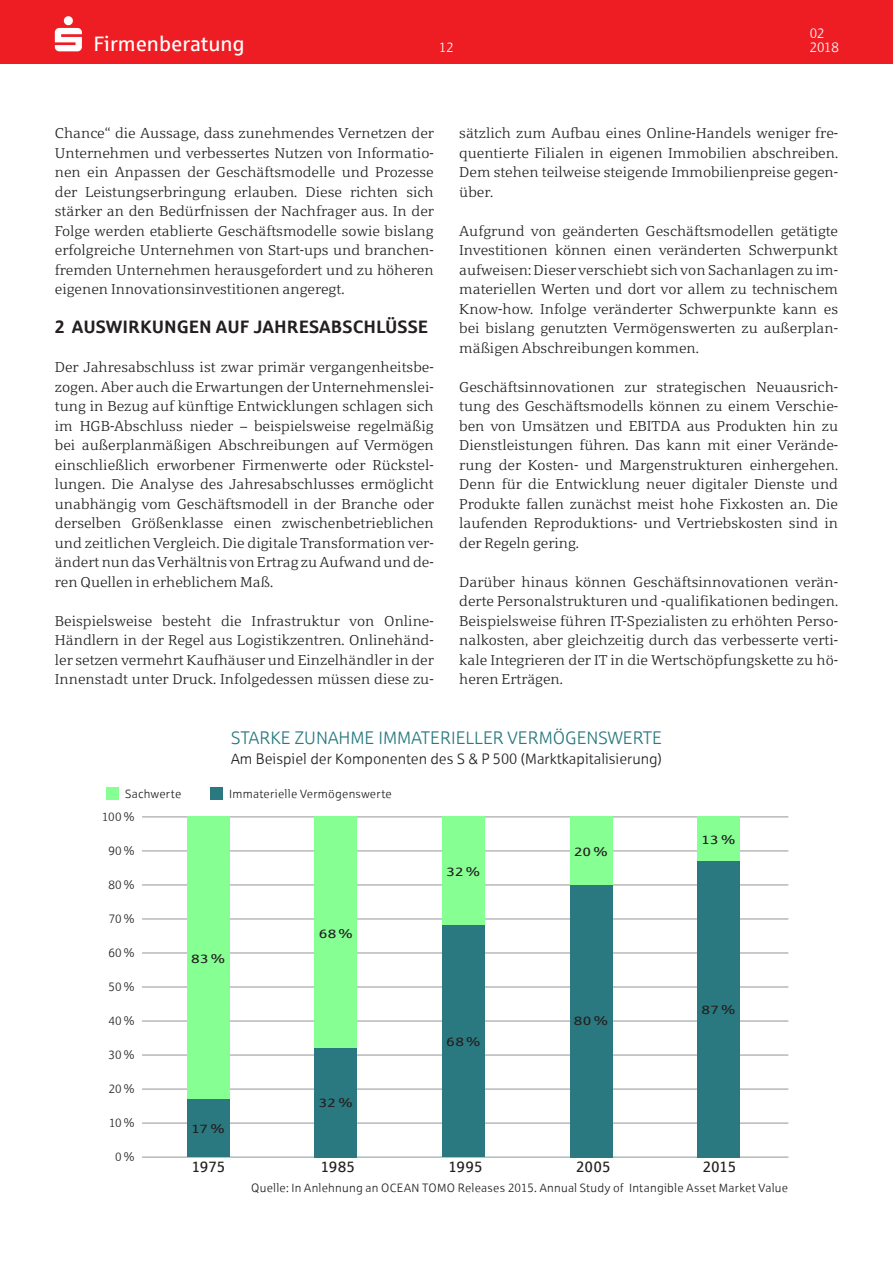
<style>
.page{position:relative;width:893px;height:1263px;background:#fff}
.page>*{position:absolute;margin:0;border:0;box-sizing:border-box;transform-origin:0 0}
.t1{font:20.85px "Sparkasse Rg";color:#fff}
.t2{font:18px "Sparkasse Lt";color:#2a7980}
.t3{font:700 18px "Sparkasse Rg";color:#231f20}
.t4{font:15px "Sparkasse Lt";color:#231f20}
.t5{font:15px "Sparkasse Rg";letter-spacing:-.015em;color:#231f20}
.t6{font:14.25px/19.5px "Sparkasse Serif Lt";color:#231f20;text-align:justify}
.t7{font:13.65px/13.5px "Sparkasse Lt";letter-spacing:-.015em;color:#fff}
.t8{font:13.5px "Sparkasse Lt";color:#fff}
.t9{font:12px "Sparkasse Lt";letter-spacing:.02em;color:#231f20}
.t10{font:12px "Sparkasse Rg";letter-spacing:.01em;color:#231f20;scale:1.25 1}
</style>
<div class="page">
<hr style="left:142px;top:816px;width:646px;height:1px;background:#939598">
<hr style="left:142px;top:850px;width:646px;height:1px;background:#939598">
<hr style="left:142px;top:884px;width:646px;height:1px;background:#939598">
<hr style="left:142px;top:918px;width:646px;height:1px;background:#939598">
<hr style="left:142px;top:952px;width:646px;height:1px;background:#939598">
<hr style="left:142px;top:986px;width:646px;height:1px;background:#939598">
<hr style="left:142px;top:1020px;width:646px;height:1px;background:#939598">
<hr style="left:142px;top:1054px;width:646px;height:1px;background:#939598">
<hr style="left:142px;top:1089px;width:646px;height:1px;background:#939598">
<hr style="left:142px;top:1123px;width:646px;height:1px;background:#939598">
<hr style="left:142px;top:1157px;width:646px;height:1px;background:#939598">
<div style="left:187px;top:816px;width:43px;height:283px;background:#86ff93"></div>
<div style="left:187px;top:1099px;width:43px;height:58px;background:#2a7980"></div>
<div style="left:315px;top:816px;width:42px;height:232px;background:#86ff93"></div>
<div style="left:315px;top:1048px;width:42px;height:109px;background:#2a7980"></div>
<div style="left:442px;top:816px;width:43px;height:109px;background:#86ff93"></div>
<div style="left:442px;top:925px;width:43px;height:232px;background:#2a7980"></div>
<div style="left:570px;top:816px;width:42px;height:69px;background:#86ff93"></div>
<div style="left:570px;top:885px;width:42px;height:272px;background:#2a7980"></div>
<div style="left:697px;top:816px;width:43px;height:45px;background:#86ff93"></div>
<div style="left:697px;top:861px;width:43px;height:296px;background:#2a7980"></div>
<div style="left:106px;top:787px;width:13px;height:12px;background:#86ff93"></div>
<div style="left:210px;top:787px;width:13px;height:12px;background:#2a7980"></div>
<div style="left:0;top:0;width:893px;height:64px;background:#ee1d23"></div>
<svg style="left:55px;top:16px;width:27px;height:35px"></svg>
<h1 class="t1" style="left:94px;top:31px;width:153px">Firmenberatung</h1>
<p class="t8" style="left:439px;top:39px;width:16px">12</p>
<p class="t7" style="left:810px;top:26px;width:31px">02<br>2018</p>
<p class="t6" style="left:55px;top:123px;width:381px">Chance“ die Aussage, dass zunehmendes Vernetzen der Unternehmen und verbessertes Nutzen von Informatio&shy;nen ein Anpassen der Geschäftsmodelle und Prozesse der Leistungserbringung erlauben. Diese richten sich stärker an den Bedürfnissen der Nachfrager aus. In der Folge werden etablierte Geschäftsmodelle sowie bislang erfolgreiche Unternehmen von Start-ups und branchen&shy;fremden Unternehmen herausgefordert und zu höheren eigenen Innovationsinvestitionen angeregt.</p>
<p class="t3" style="left:55px;top:316px;width:375px">2 AUSWIRKUNGEN AUF JAHRESABSCHLÜSSE</p>
<p class="t6" style="left:55px;top:357px;width:381px">Der Jahresabschluss ist zwar primär vergangenheitsbe&shy;zogen. Aber auch die Erwartungen der Unternehmenslei&shy;tung in Bezug auf künftige Entwicklungen schlagen sich im HGB-Abschluss nieder – beispielsweise regelmäßig bei außerplanmäßigen Abschreibungen auf Vermögen einschließlich erworbener Firmenwerte oder Rückstel&shy;lungen. Die Analyse des Jahresabschlusses ermöglicht unabhängig vom Geschäftsmodell in der Branche oder derselben Größenklasse einen zwischenbetrieblichen und zeitlichen Vergleich. Die digitale Transformation ver&shy;ändert nun das Verhältnis von Ertrag zu Aufwand und de&shy;ren Quellen in erheblichem Maß.</p>
<p class="t6" style="left:55px;top:611px;width:381px">Beispielsweise besteht die Infrastruktur von Online-Händlern in der Regel aus Logistikzentren. Onlinehänd&shy;ler setzen vermehrt Kaufhäuser und Einzelhändler in der Innenstadt unter Druck. Infolgedessen müssen diese zu-</p>
<p class="t6" style="left:459px;top:123px;width:380px">sätzlich zum Aufbau eines Online-Handels weniger fre&shy;quentierte Filialen in eigenen Immobilien abschreiben.<br>Dem stehen teilweise steigende Immobilienpreise gegen&shy;über.</p>
<p class="t6" style="left:459px;top:221px;width:380px">Aufgrund von geänderten Geschäftsmodellen getätigte Investitionen können einen veränderten Schwerpunkt aufweisen: Dieser verschiebt sich von Sachanlagen zu im&shy;materiellen Werten und dort vor allem zu technischem Know-how. Infolge veränderter Schwerpunkte kann es bei bislang genutzten Vermögenswerten zu außerplan&shy;mäßigen Abschreibungen kommen.</p>
<p class="t6" style="left:459px;top:377px;width:380px">Geschäftsinnovationen zur strategischen Neuausrich&shy;tung des Geschäftsmodells können zu einem Verschie&shy;ben von Umsätzen und EBITDA aus Produkten hin zu Dienstleistungen führen. Das kann mit einer Verände&shy;rung der Kosten- und Margenstrukturen einhergehen.<br>Denn für die Entwicklung neuer digitaler Dienste und Produkte fallen zunächst meist hohe Fixkosten an. Die laufenden Reproduktions- und Vertriebskosten sind in der Regeln gering.</p>
<p class="t6" style="left:459px;top:572px;width:380px">Darüber hinaus können Geschäftsinnovationen verän&shy;derte Personalstrukturen und -qualifikationen bedingen.<br>Beispielsweise führen IT-Spezialisten zu erhöhten Perso&shy;nalkosten, aber gleichzeitig durch das verbesserte verti&shy;kale Integrieren der IT in die Wertschöpfungskette zu hö&shy;heren Erträgen.</p>
<p class="t2" style="left:231px;top:727px;width:432px">STARKE ZUNAHME IMMATERIELLER VERMÖGENSWERTE</p>
<p class="t4" style="left:231px;top:750px;width:432px">Am Beispiel der Komponenten des S &amp; P 500 (Marktkapitalisierung)</p>
<p class="t9" style="left:125px;top:786px;width:58px">Sachwerte</p>
<p class="t9" style="left:229px;top:786px;width:164px">Immaterielle Vermögenswerte</p>
<p class="t9" style="left:102px;top:810px;width:34px">100%</p>
<p class="t9" style="left:108px;top:844px;width:28px">90%</p>
<p class="t9" style="left:108px;top:878px;width:28px">80%</p>
<p class="t9" style="left:109px;top:912px;width:27px">70%</p>
<p class="t9" style="left:108px;top:946px;width:28px">60%</p>
<p class="t9" style="left:109px;top:980px;width:28px">50%</p>
<p class="t9" style="left:108px;top:1014px;width:28px">40%</p>
<p class="t9" style="left:109px;top:1048px;width:28px">30%</p>
<p class="t9" style="left:109px;top:1082px;width:27px">20%</p>
<p class="t9" style="left:109px;top:1116px;width:27px">10%</p>
<p class="t9" style="left:115px;top:1150px;width:21px">0%</p>
<p class="t10" style="left:191px;top:952px;width:29px">83%</p>
<p class="t10" style="left:192px;top:1121px;width:28px">17%</p>
<p class="t10" style="left:319px;top:926px;width:29px">68%</p>
<p class="t10" style="left:319px;top:1096px;width:29px">32%</p>
<p class="t10" style="left:446px;top:865px;width:29px">32%</p>
<p class="t10" style="left:446px;top:1034px;width:29px">68%</p>
<p class="t10" style="left:574px;top:844px;width:29px">20%</p>
<p class="t10" style="left:574px;top:1014px;width:29px">80%</p>
<p class="t10" style="left:702px;top:832px;width:29px">13%</p>
<p class="t10" style="left:701px;top:1002px;width:29px">87%</p>
<p class="t5" style="left:192px;top:1158px;width:35px">1975</p>
<p class="t5" style="left:321px;top:1158px;width:36px">1985</p>
<p class="t5" style="left:448px;top:1158px;width:36px">1995</p>
<p class="t5" style="left:576px;top:1158px;width:36px">2005</p>
<p class="t5" style="left:703px;top:1158px;width:35px">2015</p>
<p class="t9" style="left:251px;top:1180px;width:538px">Quelle: In Anlehnung an OCEAN TOMO Releases 2015. Annual Study of Intangible Asset Market Value</p>
</div>
